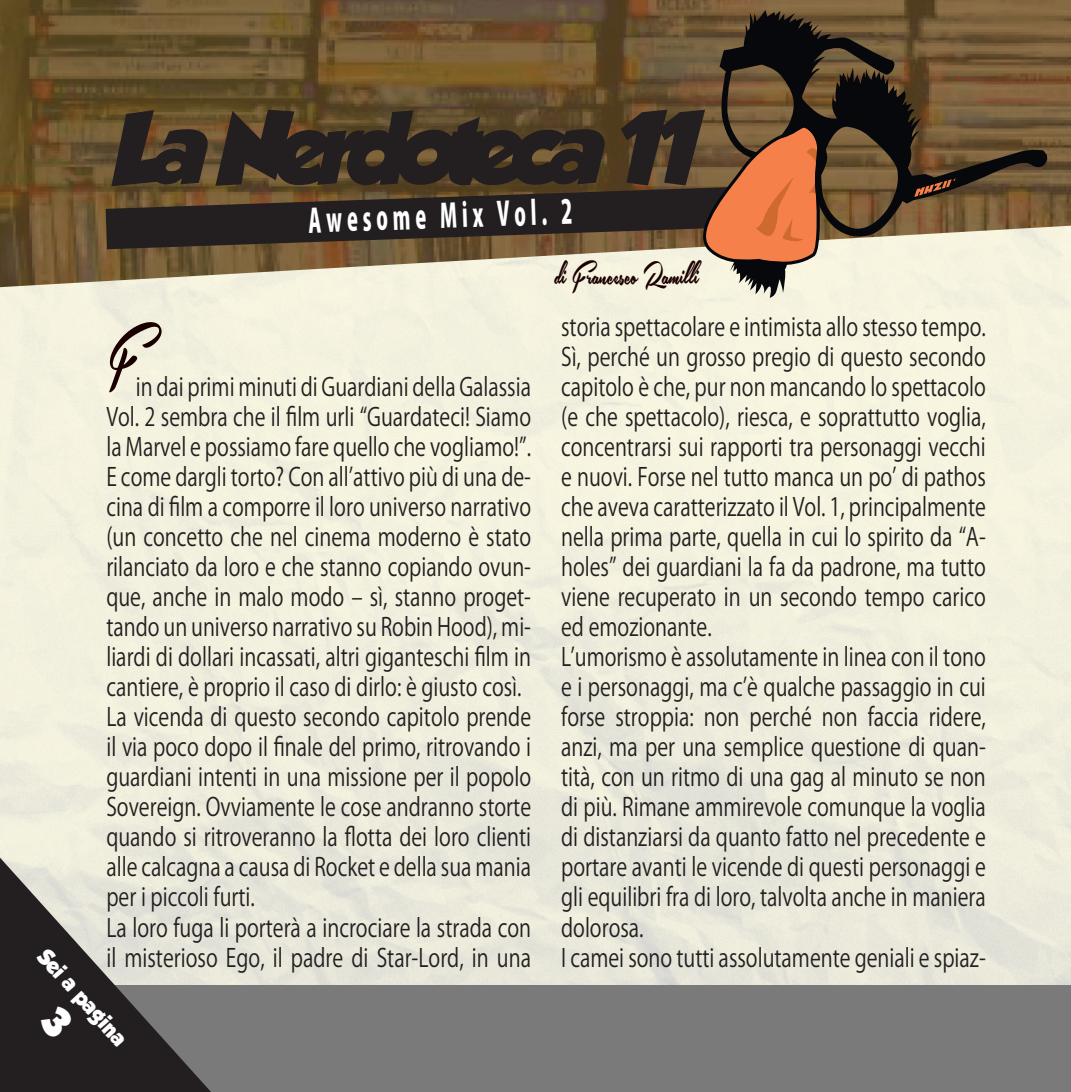
<style>
.page{position:relative;width:1071px;height:1092px;background:#fff}
.page>*{position:absolute;margin:0;border:0;box-sizing:border-box;transform-origin:0 0}
.t1{font:italic 90px "GROBOLD";color:#231f20}
.t2{font:90px "Southern Aire Personal Use Only";color:#1b0000;scale:.6 1}
.t3{font:42.5px "Southern Aire Personal Use Only";letter-spacing:-.005em;color:#1b0000;scale:.6 1}
.t4{font:800 32.5px "Koz Go Pr 6 N";color:#fff;scale:.6 1}
.t5{font:25px/30px "Koz Go Pr 6 N";color:#231f20;scale:.8 1}
.t6{font:20px "GROBOLD";color:#fff}
</style>
<div class="page">
<img style="left:0;top:0;width:1070px;height:287px">
<div style="left:0;top:985px;width:1070px;height:106px;background:#797a79"></div>
<svg style="left:106px;top:124px;width:716px;height:174px;background:#7a6951"></svg>
<svg style="left:718px;top:9px;width:330px;height:231px;background:#6e5033"></svg>
<svg style="left:914px;top:178px;width:41px;height:19px"></svg>
<svg style="left:0;top:837px;width:231px;height:254px;background:#888681"></svg>
<svg style="left:37px;top:1002px;width:38px;height:37px"></svg>
<h1 class="t1" style="left:107px;top:95px;width:610px">LaNerdoteca11</h1>
<h3 class="t4" style="left:308px;top:202px;width:441px;rotate:-2deg">Awesome Mix Vol. 2</h3>
<h2 class="t3" style="left:555px;top:252px;width:246px">di Francesco Ramilli</h2>
<h1 class="t2" style="left:106px;top:306px;width:59px">F</h1>
<p class="t5" style="left:106px;top:372px;width:532px;text-indent:29px">in dai primi minuti di Guardiani della Galassia Vol. 2 sembra che il film urli “Guardateci! Siamo la Marvel e possiamo fare quello che vogliamo!”.<br>E come dargli torto? Con all’attivo più di una de&shy;cina di film a comporre il loro universo narrativo (un concetto che nel cinema moderno è stato rilanciato da loro e che stanno copiando ovun&shy;que, anche in malo modo ‒ sì, stanno proget&shy;tando un universo narrativo su Robin Hood), mi&shy;liardi di dollari incassati, altri giganteschi film in cantiere, è proprio il caso di dirlo: è giusto così.<br>La vicenda di questo secondo capitolo prende il via poco dopo il finale del primo, ritrovando i guardiani intenti in una missione per il popolo Sovereign. Ovviamente le cose andranno storte quando si ritroveranno la flotta dei loro clienti alle calcagna a causa di Rocket e della sua mania per i piccoli furti.<br>La loro fuga li porterà a incrociare la strada con il misterioso Ego, il padre di Star-Lord, in una</p>
<p class="t6" style="left:51px;top:944px;width:122px;rotate:48deg">Sei a pagina</p>
<p class="t5" style="left:561px;top:312px;width:532px">storia spettacolare e intimista allo stesso tempo.<br>Sì, perché un grosso pregio di questo secondo capitolo è che, pur non mancando lo spettacolo (e che spettacolo), riesca, e soprattutto voglia, concentrarsi sui rapporti tra personaggi vecchi e nuovi. Forse nel tutto manca un po’ di pathos che aveva caratterizzato il Vol. 1, principalmente nella prima parte, quella in cui lo spirito da “A&shy;holes” dei guardiani la fa da padrone, ma tutto viene recuperato in un secondo tempo carico ed emozionante.<br>L’umorismo è assolutamente in linea con il tono e i personaggi, ma c’è qualche passaggio in cui forse stroppia: non perché non faccia ridere, anzi, ma per una semplice questione di quan&shy;tità, con un ritmo di una gag al minuto se non di più. Rimane ammirevole comunque la voglia di distanziarsi da quanto fatto nel precedente e portare avanti le vicende di questi personaggi e gli equilibri fra di loro, talvolta anche in maniera dolorosa.<br>I camei sono tutti assolutamente geniali e spiaz-</p>
</div>
